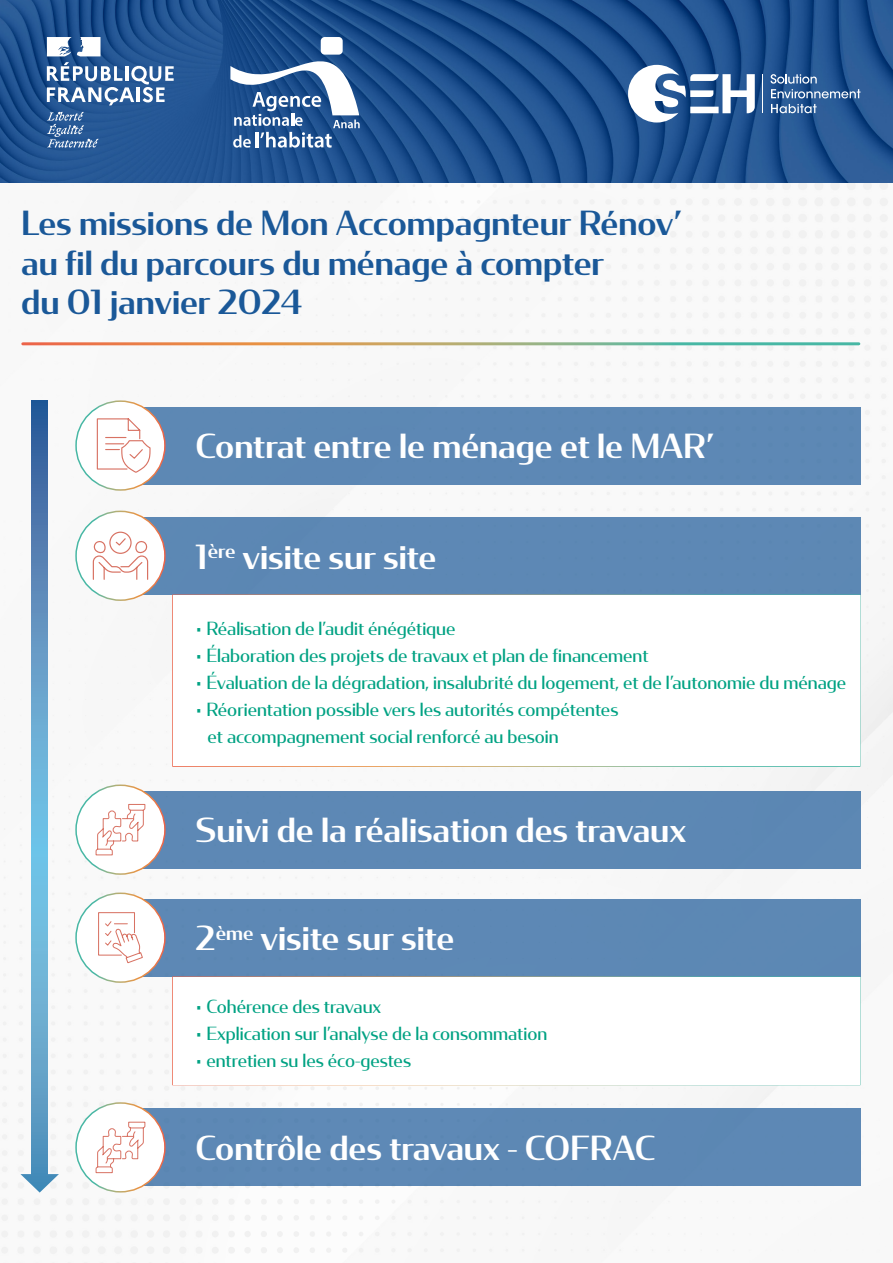
<style>
.page{position:relative;width:893px;height:1263px;background:#fff}
.page>*{position:absolute;margin:0;border:0;box-sizing:border-box;transform-origin:0 0}
.t1{font:500 33px "Condor";color:#fff}
.t2{font:500 33px/39.6px "Condor";color:#1a5898}
.t3{font:18px/27px "Condor";color:#00a283}
</style>
<div class="page">
<img style="left:1px;top:183px;width:892px;height:1080px">
<img style="left:0;top:0;width:893px;height:183px">
<svg style="left:47px;top:62px;width:127px;height:43px"></svg>
<svg style="left:47px;top:112px;width:52px;height:36px"></svg>
<svg style="left:47px;top:37px;width:54px;height:19px"></svg>
<div style="left:321px;top:37px;width:22px;height:18px;background:#fff;border-radius:4px"></div>
<svg style="left:230px;top:61px;width:130px;height:87px"></svg>
<svg style="left:628px;top:65px;width:127px;height:58px"></svg>
<svg style="left:770px;top:74px;width:90px;height:24px"></svg>
<svg style="left:771px;top:104px;width:46px;height:9px"></svg>
<hr style="left:763px;top:74px;width:1px;height:39px;background:#fff">
<hr style="left:23px;top:342px;width:836px;height:3px;background:#fff">
<svg style="left:32px;top:400px;width:15px;height:774px"></svg>
<svg style="left:20px;top:1174px;width:39px;height:18px"></svg>
<div style="left:129px;top:407px;width:731px;height:77px;background:#5d88b5"></div>
<div style="left:129px;top:517px;width:731px;height:77px;background:#5d88b5"></div>
<div style="left:129px;top:791px;width:731px;height:77px;background:#5d88b5"></div>
<div style="left:129px;top:899px;width:731px;height:77px;background:#5d88b5"></div>
<div style="left:129px;top:1109px;width:731px;height:77px;background:#5d88b5"></div>
<div style="left:76px;top:401px;width:89px;height:89px;background:#fff;border-radius:50%"></div>
<div style="left:75px;top:400px;width:91px;height:91px;border:2px solid #fff;border-radius:50%"></div>
<div style="left:76px;top:511px;width:89px;height:89px;background:#fff;border-radius:50%"></div>
<div style="left:75px;top:511px;width:91px;height:90px;border:2px solid #fff;border-radius:50%"></div>
<div style="left:76px;top:785px;width:89px;height:89px;background:#fff;border-radius:50%"></div>
<div style="left:75px;top:784px;width:91px;height:91px;border:2px solid #fff;border-radius:50%"></div>
<div style="left:76px;top:893px;width:89px;height:89px;background:#fff;border-radius:50%"></div>
<div style="left:75px;top:892px;width:91px;height:91px;border:2px solid #fff;border-radius:50%"></div>
<div style="left:76px;top:1103px;width:89px;height:89px;background:#fff;border-radius:50%"></div>
<div style="left:75px;top:1102px;width:91px;height:90px;border:2px solid #fff;border-radius:50%"></div>
<div style="left:172px;top:594px;width:688px;height:173px;background:#fff;border:2px solid #fff"></div>
<div style="left:172px;top:976px;width:688px;height:109px;background:#fff;border:2px solid #fff"></div>
<svg style="left:96px;top:418px;width:55px;height:55px"></svg>
<svg style="left:92px;top:531px;width:57px;height:49px"></svg>
<svg style="left:95px;top:804px;width:51px;height:52px"></svg>
<svg style="left:95px;top:1121px;width:51px;height:52px"></svg>
<svg style="left:98px;top:912px;width:45px;height:52px"></svg>
<h1 class="t2" style="left:21px;top:202px;width:662px">Les missions de Mon Accompagnteur Rénov’ au fil du parcours du ménage à compter<br>du 01 janvier 2024</h1>
<h1 class="t1" style="left:196px;top:425px;width:520px">Contrat entre le ménage et le MAR’</h1>
<h1 class="t1" style="left:196px;top:535px;width:242px">1<sup>ère</sup> visite sur site</h1>
<p class="t3" style="left:196px;top:615px;width:261px">• Réalisation de l’audit énégétique</p>
<p class="t3" style="left:196px;top:642px;width:454px">• Élaboration des projets de travaux et plan de financement</p>
<p class="t3" style="left:196px;top:669px;width:652px">• Évaluation de la dégradation, insalubrité du logement, et de l’autonomie du ménage</p>
<p class="t3" style="left:208px;top:696px;width:412px;text-indent:-12px">• Réorientation possible vers les autorités compétentes et accompagnement social renforcé au besoin</p>
<h1 class="t1" style="left:196px;top:809px;width:492px">Suivi de la réalisation des travaux</h1>
<h1 class="t1" style="left:196px;top:917px;width:260px">2<sup>ème</sup> visite sur site</h1>
<p class="t3" style="left:196px;top:992px;width:187px">• Cohérence des travaux</p>
<p class="t3" style="left:196px;top:1019px;width:353px">• Explication sur l’analyse de la consommation</p>
<p class="t3" style="left:196px;top:1046px;width:217px">• entretien su les éco-gestes</p>
<h1 class="t1" style="left:196px;top:1126px;width:462px">Contrôle des travaux - COFRAC</h1>
</div>
